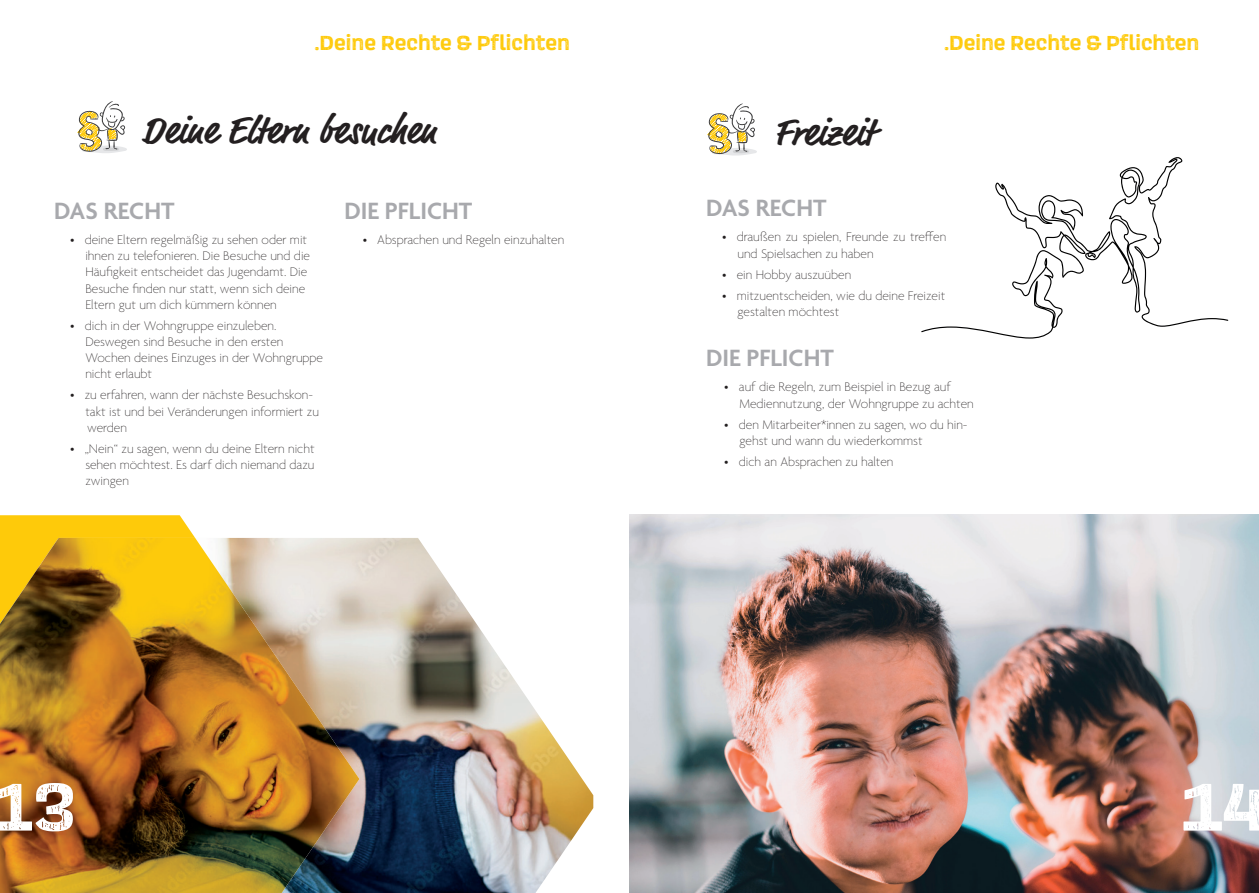
<style>
.page{position:relative;width:1259px;height:893px;background:#fff}
.page>*{position:absolute;margin:0;border:0;box-sizing:border-box;transform-origin:0 0}
.t1{font:700 69.6px "Scarlet Wood";color:#fff}
.t2{font:700 39px "Market Pro";color:#231f20}
.t3{font:600 25.5px "Agenda";color:#a8a9ad}
.t4{font:700 21px "Scarlet Wood";color:#feca0a}
.t5{font:100 13.5px/16.2px "Agenda";color:#231f20}
</style>
<div class="page">
<img style="left:629px;top:514px;width:630px;height:379px">
<svg style="left:77px;top:101px;width:50px;height:52px"></svg>
<img style="left:359px;top:538px;width:234px;height:355px">
<svg style="left:0;top:515px;width:195px;height:23px;background:#fdcc16"></svg>
<img style="left:0;top:538px;width:359px;height:355px">
<svg style="left:707px;top:103px;width:50px;height:53px"></svg>
<svg style="left:921px;top:157px;width:307px;height:182px"></svg>
<h3 class="t4" style="left:314px;top:29px;width:257px">.Deine Rechte &amp; Pflichten</h3>
<h3 class="t4" style="left:944px;top:29px;width:257px">.Deine Rechte &amp; Pflichten</h3>
<h2 class="t2" style="left:142px;top:103px;width:296px">Deine Eltern besuchen</h2>
<h2 class="t2" style="left:774px;top:105px;width:101px">Freizeit</h2>
<h3 class="t3" style="left:54px;top:197px;width:122px">DAS RECHT</h3>
<p class="t5" style="left:85px;top:232px;width:226px;text-indent:-15px">• deine Eltern regelmäßig zu sehen oder mit ihnen zu telefonieren. Die Besuche und die Häufigkeit entscheidet das Jugendamt. Die Besuche finden nur statt, wenn sich deine Eltern gut um dich kümmern können</p>
<p class="t5" style="left:85px;top:318px;width:239px;text-indent:-15px">• dich in der Wohngruppe einzuleben.<br>Deswegen sind Besuche in den ersten<br>Wochen deines Einzuges in der Wohngruppe nicht erlaubt</p>
<p class="t5" style="left:85px;top:388px;width:235px;text-indent:-15px">• zu erfahren, wann der nächste Besuchskon&shy;takt ist und bei Veränderungen informiert zu werden</p>
<p class="t5" style="left:85px;top:441px;width:231px;text-align:justify;text-indent:-15px">• „Nein“ zu sagen, wenn du deine Eltern nicht sehen möchtest. Es darf dich niemand dazu zwingen</p>
<h3 class="t3" style="left:344px;top:197px;width:129px">DIE PFLICHT</h3>
<p class="t5" style="left:363px;top:232px;width:203px">• Absprachen und Regeln einzuhalten</p>
<h3 class="t3" style="left:706px;top:194px;width:122px">DAS RECHT</h3>
<p class="t5" style="left:722px;top:230px;width:226px">• draußen zu spielen, Freunde zu treffen</p>
<p class="t5" style="left:925px;top:230px;width:6px">f</p>
<p class="t5" style="left:737px;top:246px;width:138px">und Spielsachen zu haben</p>
<p class="t5" style="left:722px;top:267px;width:131px">• ein Hobby auszuüben</p>
<p class="t5" style="left:737px;top:288px;width:209px;text-indent:-15px">• mitzuentscheiden, wie du deine Freizeit gestalten möchtest</p>
<h3 class="t3" style="left:706px;top:345px;width:129px">DIE PFLICHT</h3>
<p class="t5" style="left:739px;top:380px;width:236px;text-indent:-15px">• auf die Regeln, zum Beispiel in Bezug auf<br>Mediennutzung, der Wohngruppe zu achten</p>
<p class="t5" style="left:739px;top:417px;width:230px;text-indent:-15px">• den Mitarbeiter*innen zu sagen, wo du hin&shy;gehst und wann du wiederkommst</p>
<p class="t5" style="left:724px;top:454px;width:171px">• dich an Absprachen zu halten</p>
<h1 class="t1" style="left:-10px;top:759px;width:87px">13</h1>
<h1 class="t1" style="left:1180px;top:759px;width:87px">14</h1>
</div>
